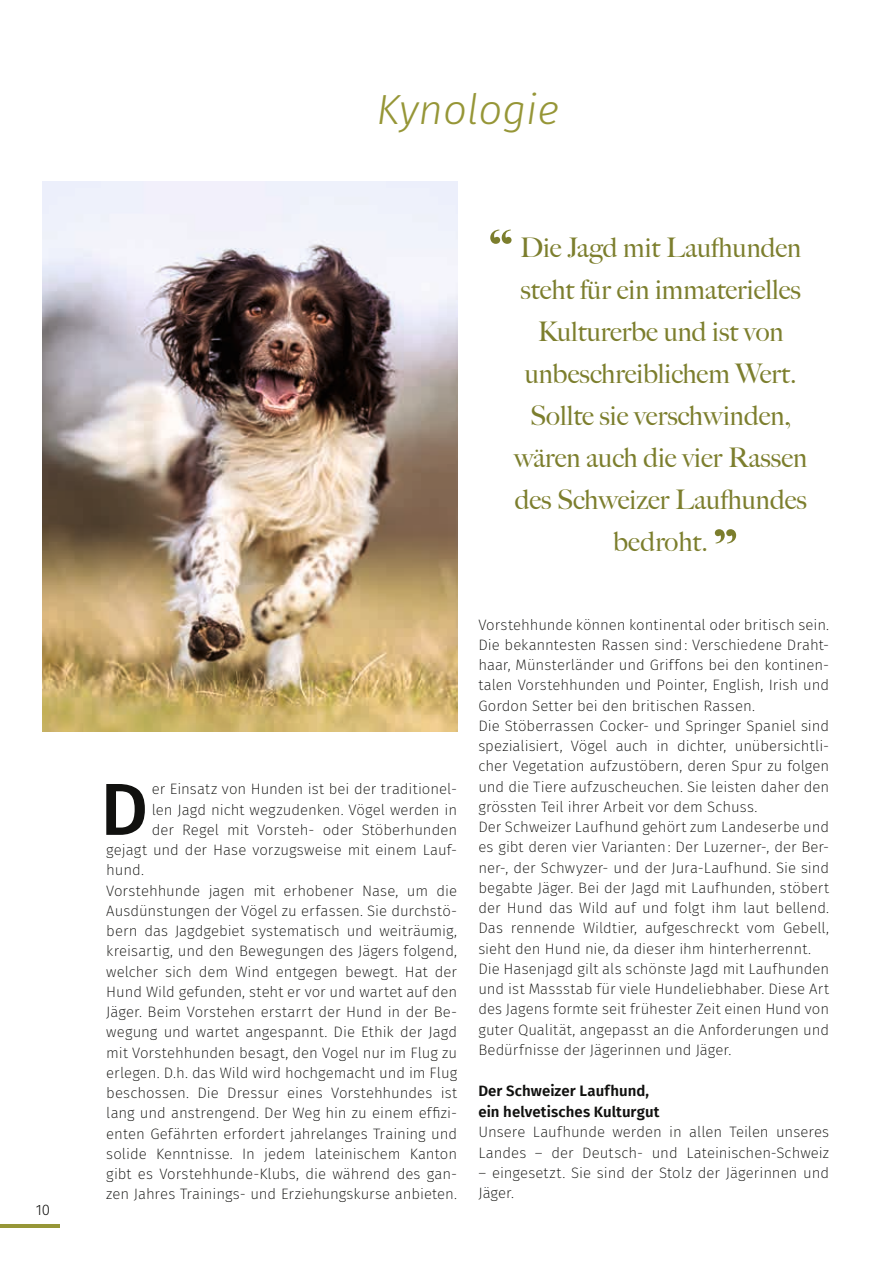
<style>
.page{position:relative;width:893px;height:1263px;background:#fff}
.page>*{position:absolute;margin:0;border:0;box-sizing:border-box;transform-origin:0 0}
.t1{font:75px "Big Caslon FB";color:#7c7e2d}
.t2{font:500 73.65px "Fira Sans";color:#11110f}
.t3{font:italic 300 42px "Fira Sans";color:#969637}
.t4{font:27px/42px "Big Caslon FB";color:#7c7e2d;text-align:center}
.t5{font:200 15px/20.2px "Fira Sans";color:#11110f}
.t6{font:600 15px/21px "Fira Sans";letter-spacing:.005em;color:#11110f}
.t7{font:300 15px "Fira Sans";color:#11110f}
</style>
<div class="page">
<hr style="left:0;top:1225px;width:59px;height:3px;background:#969637">
<img style="left:43px;top:181px;width:414px;height:550px">
<p class="t7" style="left:36px;top:1199px;width:16px">10</p>
<h3 class="t3" style="left:376px;top:80px;width:184px">Kynologie</h3>
<h1 class="t1" style="left:490px;top:214px;width:23px">“</h1>
<h3 class="t4" style="left:514px;top:227px;width:295px">Die Jagd mit Laufhunden steht für ein immaterielles<br>Kulturerbe und ist von unbeschreiblichem Wert.<br>Sollte sie verschwinden, wären auch die vier Rassen des Schweizer Laufhundes bedroht.</h3>
<h1 class="t1" style="left:715px;top:513px;width:23px">”</h1>
<h2 class="t2" style="left:100px;top:750px;width:49px">D</h2>
<p class="t5" style="left:152px;top:779px;width:307px">er Einsatz von Hunden ist bei der traditionel-</p>
<p class="t5" style="left:152px;top:799px;width:307px">len Jagd nicht wegzudenken. Vögel werden in</p>
<p class="t5" style="left:152px;top:819px;width:307px">der Regel mit Vorsteh- oder Stöberhunden</p>
<p class="t5" style="left:106px;top:840px;width:352px">gejagt und der Hase vorzugsweise mit einem Lauf-</p>
<p class="t5" style="left:106px;top:860px;width:39px">hund.</p>
<p class="t5" style="left:106px;top:880px;width:352px">Vorstehhunde jagen mit erhobener Nase, um die</p>
<p class="t5" style="left:106px;top:900px;width:352px">Ausdünstungen der Vögel zu erfassen. Sie durchstö-</p>
<p class="t5" style="left:106px;top:921px;width:352px">bern das Jagdgebiet systematisch und weiträumig,</p>
<p class="t5" style="left:106px;top:941px;width:352px">kreisartig, und den Bewegungen des Jägers folgend,</p>
<p class="t5" style="left:106px;top:961px;width:352px">welcher sich dem Wind entgegen bewegt. Hat der</p>
<p class="t5" style="left:106px;top:981px;width:352px">Hund Wild gefunden, steht er vor und wartet auf den</p>
<p class="t5" style="left:106px;top:1002px;width:352px">Jäger. Beim Vorstehen erstarrt der Hund in der Be-</p>
<p class="t5" style="left:106px;top:1022px;width:352px">wegung und wartet angespannt. Die Ethik der Jagd</p>
<p class="t5" style="left:106px;top:1042px;width:352px">mit Vorstehhunden besagt, den Vogel nur im Flug zu</p>
<p class="t5" style="left:106px;top:1062px;width:352px">erlegen. D.h. das Wild wird hochgemacht und im Flug</p>
<p class="t5" style="left:106px;top:1083px;width:352px">beschossen. Die Dressur eines Vorstehhundes ist</p>
<p class="t5" style="left:106px;top:1103px;width:352px">lang und anstrengend. Der Weg hin zu einem effizi-</p>
<p class="t5" style="left:106px;top:1123px;width:352px">enten Gefährten erfordert jahrelanges Training und</p>
<p class="t5" style="left:106px;top:1143px;width:352px">solide Kenntnisse. In jedem lateinischem Kanton</p>
<p class="t5" style="left:106px;top:1164px;width:352px">gibt es Vorstehhunde-Klubs, die während des gan-</p>
<p class="t5" style="left:106px;top:1184px;width:352px">zen Jahres Trainings- und Erziehungskurse anbieten.</p>
<p class="t5" style="left:478px;top:614px;width:352px">Vorstehhunde können kontinental oder britisch sein.<br>Die bekanntesten Rassen sind : Verschiedene Draht&shy;haar, Münsterländer und Griffons bei den kontinen&shy;talen Vorstehhunden und Pointer, English, Irish und Gordon Setter bei den britischen Rassen.<br>Die Stöberrassen Cocker- und Springer Spaniel sind spezialisiert, Vögel auch in dichter, unübersichtli&shy;cher Vegetation aufzustöbern, deren Spur zu folgen und die Tiere aufzuscheuchen. Sie leisten daher den grössten Teil ihrer Arbeit vor dem Schuss.<br>Der Schweizer Laufhund gehört zum Landeserbe und es gibt deren vier Varianten : Der Luzerner-, der Ber&shy;ner-, der Schwyzer- und der Jura-Laufhund. Sie sind begabte Jäger. Bei der Jagd mit Laufhunden, stöbert der Hund das Wild auf und folgt ihm laut bellend.<br>Das rennende Wildtier, aufgeschreckt vom Gebell, sieht den Hund nie, da dieser ihm hinterherrennt.<br>Die Hasenjagd gilt als schönste Jagd mit Laufhunden und ist Massstab für viele Hundeliebhaber. Diese Art des Jagens formte seit frühester Zeit einen Hund von guter Qualität, angepasst an die Anforderungen und Bedürfnisse der Jägerinnen und Jäger.</p>
<p class="t6" style="left:478px;top:1079px;width:183px">Der Schweizer Laufhund, ein helvetisches Kulturgut</p>
<p class="t5" style="left:478px;top:1122px;width:352px">Unsere Laufhunde werden in allen Teilen unseres<br>Landes – der Deutsch- und Lateinischen-Schweiz</p>
<p class="t5" style="left:478px;top:1162px;width:352px">– eingesetzt. Sie sind der Stolz der Jägerinnen und<br>Jäger.</p>
</div>
